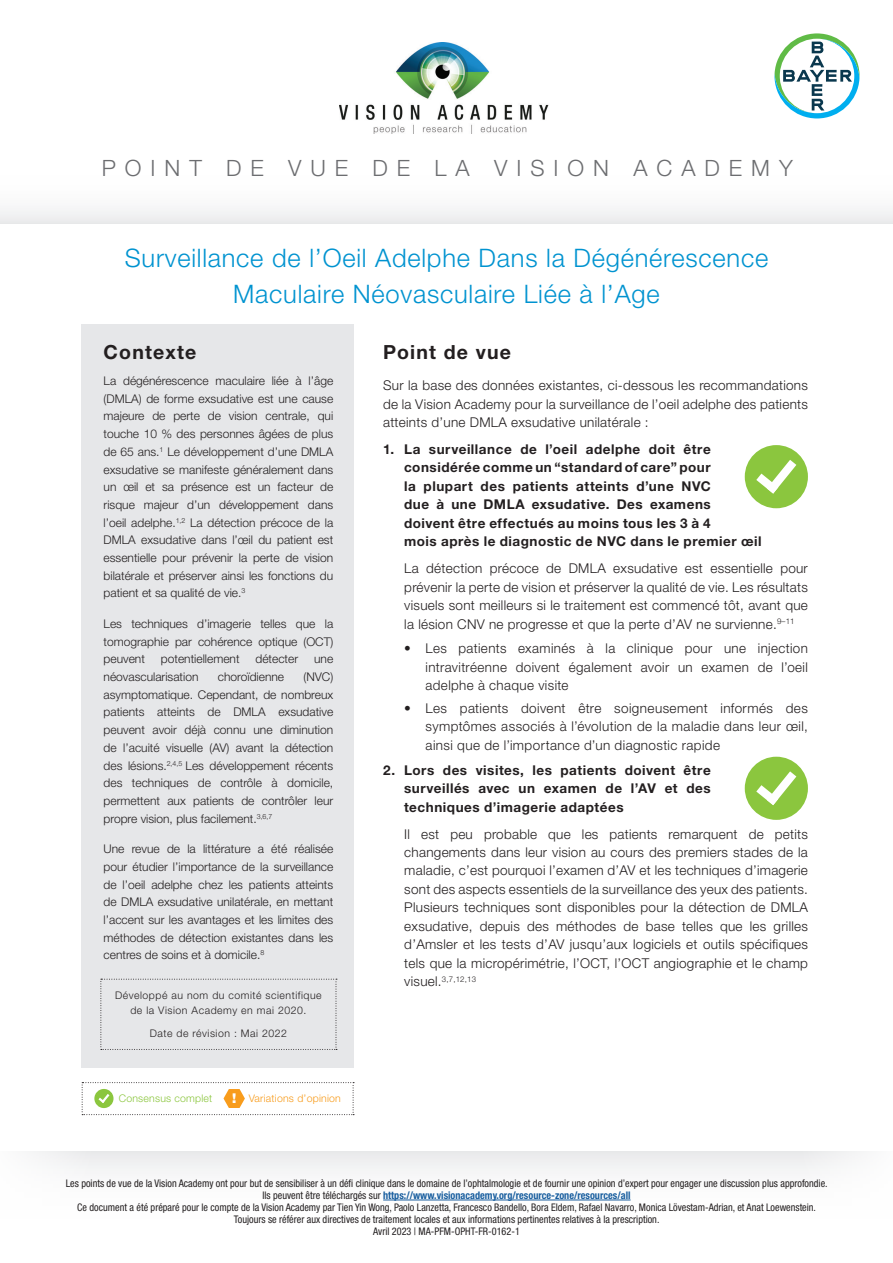
<style>
.page{position:relative;width:893px;height:1263px;background:#fff}
.page>*{position:absolute;margin:0;border:0;box-sizing:border-box;transform-origin:0 0}
.t1{font:300 25.5px/36px "Helvetica Neue LT Std";letter-spacing:.03em;color:#0093d0;text-align:center}
.t2{font:300 22.5px "Helvetica Neue LT Std";letter-spacing:.4em;color:#6c6d70}
.Section_Header__with{font:700 19.5px "Helvetica Neue LT Std";letter-spacing:.06em;color:#231f20}
.Body{font:300 13.5px/18.5px "Helvetica Neue LT Std";letter-spacing:.02em;color:#231f20;text-align:justify}
.Sub_headers{font:700 13.5px/18.5px "Helvetica Neue LT Std";letter-spacing:.04em;color:#231f20}
.Body_intro{font:300 13.5px/18.5px "Helvetica Neue LT Std";letter-spacing:.02em;color:#231f20;text-align:justify}
.Contexte{font:300 12px/17.7px "Helvetica Neue LT Std";color:#231f20;text-align:justify}
.t3{font:condensed 10.5px/12px "Helvetica Neue LT Std";color:#231f20;text-align:center}
.Labels{font:300 10.5px/15px "Helvetica Neue LT Std";letter-spacing:.05em;color:#231f20;text-align:center}
.t4{font:300 10.5px "Helvetica Neue LT Std";letter-spacing:.02em;color:#f89c1c}
.t5{font:300 10.5px "Helvetica Neue LT Std";letter-spacing:.02em;color:#8bc63e}
.Body-2{font:300 7.8px "Helvetica Neue LT Std";color:#231f20}
.s1{font-weight:900;font-size:13.5px;color:#fff}
.s2{font-size:13.5px}
.s3{font-weight:700;color:#175d9e}
</style>
<div class="page">
<div style="left:0;top:1151px;width:893px;height:112px;background:linear-gradient(to bottom,#f0f1f2,#fff)"></div>
<div style="left:798px;top:1090px;width:95px;height:173px;background:#fff"></div>
<div style="left:0;top:1090px;width:95px;height:173px;background:#fff"></div>
<hr style="left:383px;top:1200px;width:248px;height:1px;background:#175d9e">
<svg style="left:774px;top:33px;width:85px;height:85px"></svg>
<svg style="left:82px;top:1082px;width:272px;height:33px"></svg>
<div style="left:0;top:133px;width:893px;height:90px;background:linear-gradient(to bottom,#fff,#f3f4f4)"></div>
<img style="left:339px;top:43px;width:214px;height:91px">
<div style="left:82px;top:324px;width:272px;height:744px;background:#e6e7e9"></div>
<svg style="left:101px;top:979px;width:236px;height:71px"></svg>
<div style="left:745px;top:445px;width:63px;height:63px;background:#8bc63e;border-radius:50%"></div>
<svg style="left:756px;top:460px;width:40px;height:34px"></svg>
<div style="left:745px;top:757px;width:63px;height:63px;background:#8bc63e;border-radius:50%"></div>
<svg style="left:756px;top:771px;width:40px;height:34px"></svg>
<p class="t2" style="left:102px;top:155px;width:693px">POINT DE VUE DE LA VISION ACADEMY</p>
<p class="t1" style="left:125px;top:239px;width:645px">Surveillance de l’Oeil Adelphe Dans la Dégénérescence<br>Maculaire Néovasculaire Liée à l’Age</p>
<p class="Section_Header__with" style="left:104px;top:340px;width:94px">Contexte</p>
<p class="Contexte" style="left:104px;top:372px;width:231px">La dégénérescence maculaire liée à l’âge (DMLA) de forme exsudative est une cause majeure de perte de vision centrale, qui touche 10 % des personnes âgées de plus de 65 ans.<sup>1</sup> Le développement d’une DMLA exsudative se manifeste généralement dans un œil et sa présence est un facteur de risque majeur d’un développement dans l’oeil adelphe.<sup>1,2</sup> La détection précoce de la DMLA exsudative dans l’œil du patient est essentielle pour prévenir la perte de vision bilatérale et préserver ainsi les fonctions du patient et sa qualité de vie.<sup>3</sup></p>
<p class="Contexte" style="left:104px;top:615px;width:231px">Les techniques d’imagerie telles que la tomographie par cohérence optique (OCT) peuvent</p>
<p class="Contexte" style="left:161px;top:650px;width:80px">potentiellement</p>
<p class="Contexte" style="left:256px;top:650px;width:44px">détecter</p>
<p class="Contexte" style="left:314px;top:650px;width:21px">une</p>
<p class="Contexte" style="left:104px;top:668px;width:96px">néovascularisation</p>
<p class="Contexte" style="left:218px;top:668px;width:68px">choroïdienne</p>
<p class="Contexte" style="left:104px;top:668px;width:231px;text-indent:200px">(NVC) asymptomatique. Cependant, de nombreux patients atteints de DMLA exsudative peuvent avoir déjà connu une diminution de l’acuité visuelle (AV) avant la détection des lésions.<sup>2,4,5</sup> Les développement récents des techniques de contrôle à domicile, permettent aux patients de contrôler leur propre vision, plus facilement.<sup>3,6,7</sup></p>
<p class="Contexte" style="left:104px;top:840px;width:231px">Une revue de la littérature a été réalisée pour étudier l’importance de la surveillance de l’oeil adelphe chez les patients atteints de DMLA exsudative unilatérale, en mettant l’accent sur les avantages et les limites des méthodes de détection existantes dans les centres de soins et à domicile.<sup>8</sup></p>
<p class="Labels" style="left:115px;top:987px;width:208px">Développé au nom du comité scientifique de la Vision Academy en mai 2020.</p>
<p class="Labels" style="left:150px;top:1026px;width:139px">Date de révision : Mai 2022</p>
<p class="t5" style="left:119px;top:1092px;width:95px">Consensus complet</p>
<p class="t4" style="left:232px;top:1092px;width:110px"><span class="s1">!</span> Variations d’opinion</p>
<p class="Section_Header__with" style="left:383px;top:340px;width:130px">Point de vue</p>
<p class="Body_intro" style="left:383px;top:376px;width:426px">Sur la base des données existantes, ci-dessous les recommandations de la Vision Academy pour la surveillance de l’oeil adelphe des patients atteints d’une DMLA exsudative unilatérale :</p>
<p class="Sub_headers" style="left:404px;top:440px;width:359px;text-indent:-21px">1. La surveillance de l’oeil adelphe doit être considérée comme un “standard of care” pour<br>la plupart des patients atteints d’une NVC<br>due à une DMLA exsudative. Des examens doivent être effectués au moins tous les 3 à 4<br>mois après le diagnostic de NVC dans le premier œil</p>
<p class="Body" style="left:404px;top:559px;width:405px">La détection précoce de DMLA exsudative est essentielle pour prévenir la perte de vision et préserver la qualité de vie. Les résultats visuels sont meilleurs si le traitement est commencé tôt, avant que la lésion CNV ne progresse et que la perte d’AV ne survienne.<sup>9–11</sup></p>
<p class="Body" style="left:426px;top:639px;width:384px;text-indent:-21px">• Les patients examinés à la clinique pour une injection intravitréenne doivent également avoir un examen de l’oeil adelphe à chaque visite</p>
<p class="Body" style="left:426px;top:699px;width:384px;text-indent:-21px">• Les patients doivent être soigneusement informés des symptômes associés à l’évolution de la maladie dans leur œil, ainsi que de l’importance d’un diagnostic rapide</p>
<p class="Sub_headers" style="left:404px;top:760px;width:308px;text-align:justify;text-indent:-21px">2. Lors des visites, les patients doivent être surveillés avec un examen de l’AV et des techniques d’imagerie adaptées</p>
<p class="Body" style="left:404px;top:824px;width:405px">Il est peu probable que les patients remarquent de petits changements dans leur vision au cours des premiers stades de la maladie, c’est pourquoi l’examen d’AV et les techniques d’imagerie sont des aspects essentiels de la surveillance des yeux des patients.<br>Plusieurs techniques sont disponibles pour la détection de DMLA exsudative, depuis des méthodes de base telles que les grilles d’Amsler et les tests d’AV jusqu’aux logiciels et outils spécifiques tels que la micropérimétrie, l’OCT, l’OCT angiographie et le champ</p>
<p class="Body-2" style="left:404px;top:974px;width:73px"><span class="s2">visuel.</span>3,7,12,13</p>
<p class="t3" style="left:66px;top:1177px;width:763px">Les points de vue de la Vision Academy ont pour but de sensibiliser à un défi clinique dans le domaine de l’ophtalmologie et de fournir une opinion d’expert pour engager une discussion plus approfondie.<br>Ils peuvent être téléchargés sur <span class="s3">https://www.visionacademy.org/resource-zone/resources/all<br></span>Ce document a été préparé pour le compte de la Vision Academy par Tien Yin Wong, Paolo Lanzetta, Francesco Bandello, Bora Eldem, Rafael Navarro, Monica Lövestam-Adrian, et Anat Loewenstein.<br>Toujours se référer aux directives de traitement locales et aux informations pertinentes relatives à la prescription.<br>Avril 2023 | MA-PFM-OPHT-FR-0162-1</p>
</div>
